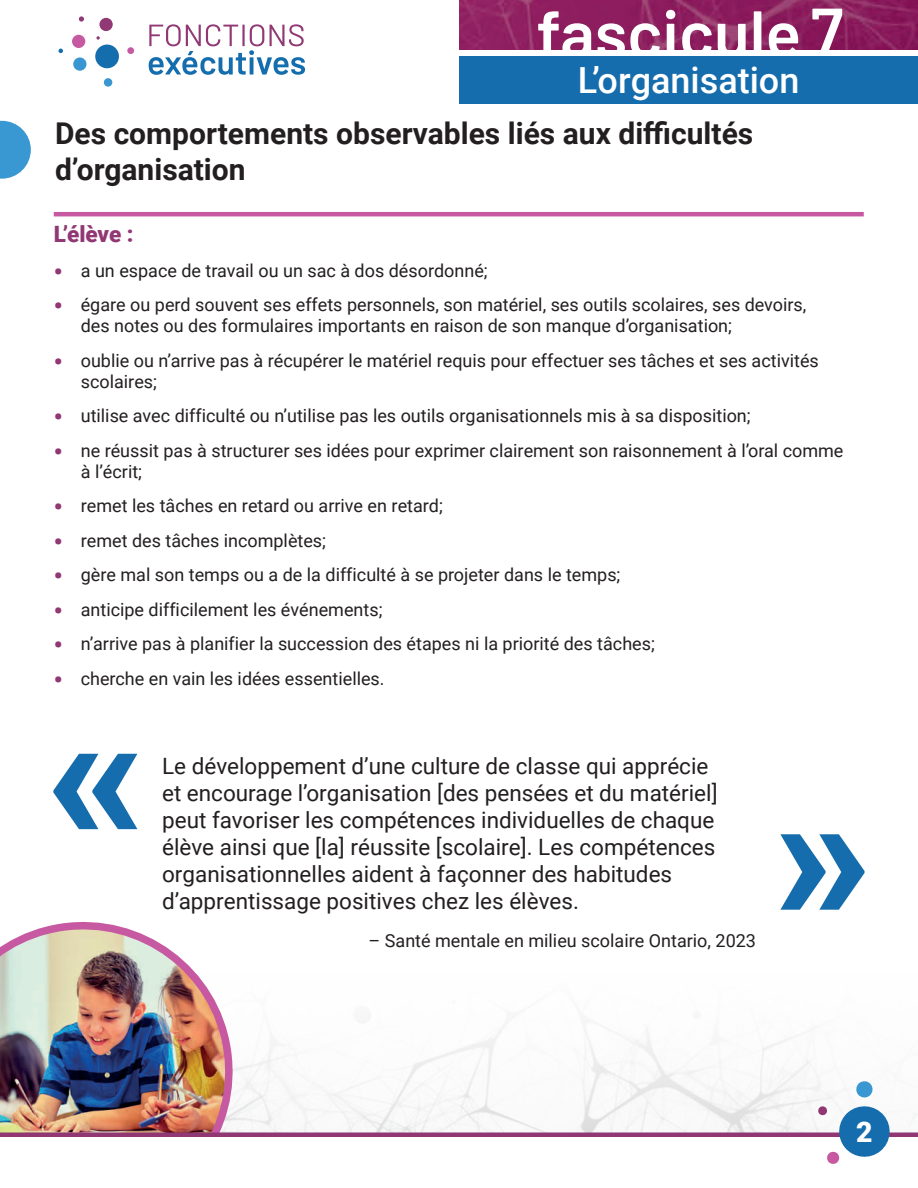
<style>
.page{position:relative;width:918px;height:1188px;background:#fff}
.page>*{position:absolute;margin:0;border:0;box-sizing:border-box;transform-origin:0 0}
.t1{font:900 193.2px "Roboto";color:#156dad}
.t2{font:500 36px "Roboto";color:#fff}
.t3{font:700 30px/36px "Roboto";color:#231f20}
.t4{font:900 28.5px "Roboto";color:#fff}
.emphase{font:22.5px/27px "Roboto";color:#231f20}
.en_tete_3_vs2{font:900 22.5px "Roboto";letter-spacing:-.005em;color:#913874}
.legende_auteur{font:18px/21px "Roboto";color:#231f20}
.s1{font-weight:900;font-size:24px;color:#913874}
</style>
<div class="page">
<img style="left:239px;top:1026px;width:676px;height:106px">
<svg style="left:0;top:121px;width:31px;height:58px"></svg>
<hr style="left:54px;top:212px;width:810px;height:4px;background:#c659a1">
<img style="left:0;top:921px;width:239px;height:211px">
<svg style="left:0;top:1132px;width:918px;height:5px;background:#99487d"></svg>
<svg style="left:818px;top:1080px;width:75px;height:84px"></svg>
<img style="left:459px;top:0;width:459px;height:50px">
<svg style="left:149px;top:24px;width:156px;height:51px"></svg>
<div style="left:95px;top:45px;width:24px;height:23px;background:#146dad;border-radius:50%"></div>
<div style="left:104px;top:78px;width:8px;height:9px;background:#3a96d1;border-radius:50%"></div>
<div style="left:99px;top:18px;width:14px;height:13px;background:#903974;border-radius:50%"></div>
<div style="left:72px;top:35px;width:13px;height:13px;background:#c659a2;border-radius:50%"></div>
<div style="left:73px;top:57px;width:13px;height:14px;background:#3a96d1;border-radius:50%"></div>
<svg style="left:59px;top:49px;width:4px;height:4px"></svg>
<svg style="left:79px;top:16px;width:5px;height:6px"></svg>
<svg style="left:96px;top:36px;width:4px;height:4px"></svg>
<div style="left:127px;top:47px;width:7px;height:7px;background:#c659a2;border-radius:50%"></div>
<div style="left:459px;top:53px;width:459px;height:51px;background:#156dad"></div>
<div style="left:459px;top:50px;width:459px;height:6px;background:#fff"></div>
<svg style="left:538px;top:11px;width:53px;height:39px"></svg>
<svg style="left:598px;top:23px;width:62px;height:27px"></svg>
<svg style="left:666px;top:10px;width:9px;height:40px"></svg>
<svg style="left:682px;top:23px;width:30px;height:27px"></svg>
<svg style="left:718px;top:24px;width:28px;height:26px"></svg>
<svg style="left:754px;top:11px;width:7px;height:39px"></svg>
<svg style="left:769px;top:23px;width:29px;height:27px"></svg>
<svg style="left:812px;top:9px;width:30px;height:41px"></svg>
<h2 class="t2" style="left:578px;top:55px;width:223px">L’organisation</h2>
<h2 class="t3" style="left:55px;top:115px;width:700px">Des comportements observables liés aux difficultés d’organisation</h2>
<h3 class="en_tete_3_vs2" style="left:54px;top:219px;width:81px">L’élève :</h3>
<p class="legende_auteur" style="left:54px;top:259px;width:435px"><span class="s1">•</span> a un espace de travail ou un sac à dos désordonné;</p>
<p class="legende_auteur" style="left:81px;top:294px;width:727px;text-indent:-27px"><span class="s1">•</span> égare ou perd souvent ses effets personnels, son matériel, ses outils scolaires, ses devoirs, des notes ou des formulaires importants en raison de son manque d’organisation;</p>
<p class="legende_auteur" style="left:81px;top:349px;width:740px;text-indent:-27px"><span class="s1">•</span> oublie ou n’arrive pas à récupérer le matériel requis pour effectuer ses tâches et ses activités scolaires;</p>
<p class="legende_auteur" style="left:54px;top:405px;width:698px"><span class="s1">•</span> utilise avec difficulté ou n’utilise pas les outils organisationnels mis à sa disposition;</p>
<p class="legende_auteur" style="left:81px;top:439px;width:764px;text-indent:-27px"><span class="s1">•</span> ne réussit pas à structurer ses idées pour exprimer clairement son raisonnement à l’oral comme à l’écrit;</p>
<p class="legende_auteur" style="left:54px;top:495px;width:391px"><span class="s1">•</span> remet les tâches en retard ou arrive en retard;</p>
<p class="legende_auteur" style="left:54px;top:529px;width:274px"><span class="s1">•</span> remet des tâches incomplètes;</p>
<p class="legende_auteur" style="left:54px;top:564px;width:568px"><span class="s1">•</span> gère mal son temps ou a de la difficulté à se projeter dans le temps;</p>
<p class="legende_auteur" style="left:54px;top:598px;width:330px"><span class="s1">•</span> anticipe difficilement les événements;</p>
<p class="legende_auteur" style="left:54px;top:633px;width:603px"><span class="s1">•</span> n’arrive pas à planifier la succession des étapes ni la priorité des tâches;</p>
<p class="legende_auteur" style="left:54px;top:667px;width:332px"><span class="s1">•</span> cherche en vain les idées essentielles.</p>
<h1 class="t1" style="left:47px;top:636px;width:101px">«</h1>
<p class="emphase" style="left:162px;top:751px;width:557px">Le développement d’une culture de classe qui apprécie et encourage l’organisation [des pensées et du matériel] peut favoriser les compétences individuelles de chaque élève ainsi que [la] réussite [scolaire]. Les compétences organisationnelles aident à façonner des habitudes d’apprentissage positives chez les élèves.</p>
<p class="legende_auteur" style="left:369px;top:930px;width:389px">– Santé mentale en milieu scolaire Ontario, 2023</p>
<h1 class="t1" style="left:773px;top:717px;width:101px">»</h1>
<h3 class="t4" style="left:856px;top:1112px;width:18px">2</h3>
</div>
